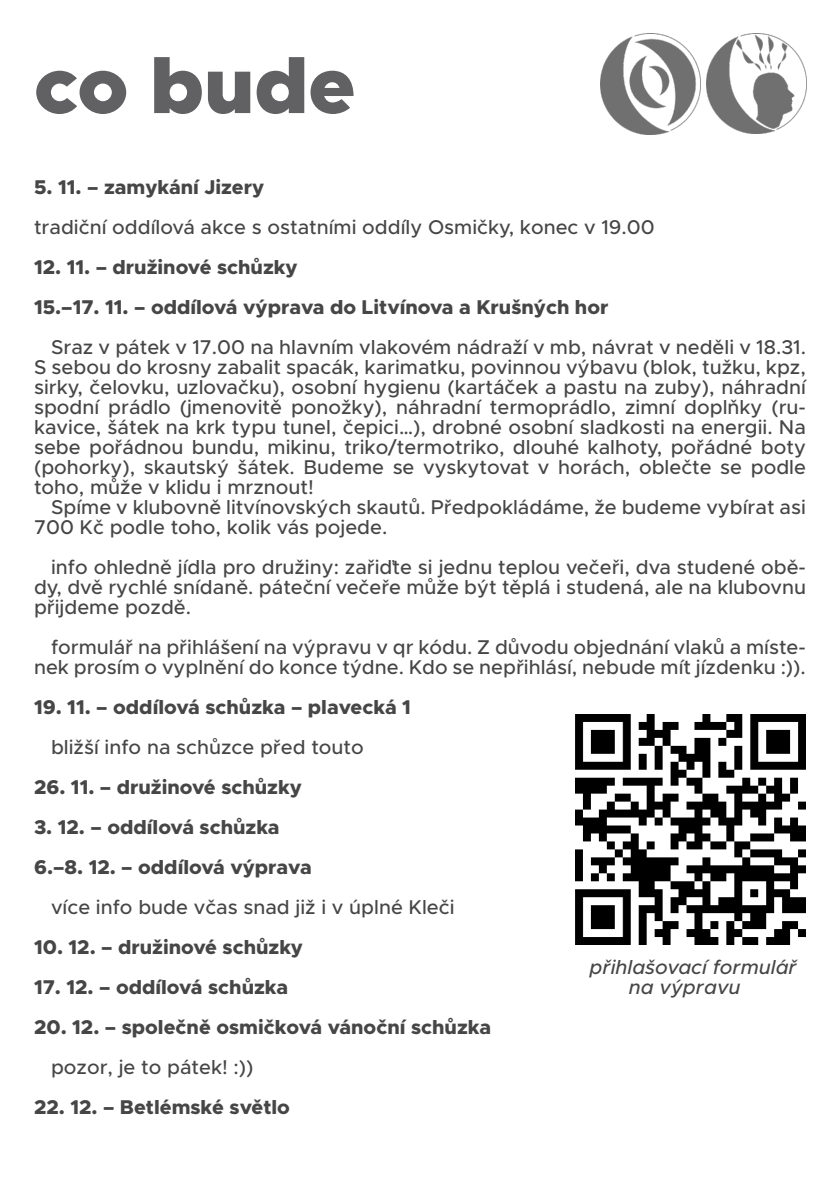
<style>
.page{position:relative;width:840px;height:1191px;background:#fff}
.page>*{position:absolute;margin:0;border:0;box-sizing:border-box;transform-origin:0 0}
.NADPISY_VELKÝ{font:900 80px "Metropolis";color:#616164}
.tělo_textu{font:500 20px/20px "Metropolis";color:#474646;text-align:justify}
.podnadpisy{font:800 20px "Metropolis";color:#474646}
.podpisy{font:italic 500 20px/20px "Metropolis";color:#474646}
</style>
<div class="page">
<img style="left:706px;top:34px;width:100px;height:100px">
<img style="left:600px;top:34px;width:100px;height:100px">
<img style="left:575px;top:714px;width:230px;height:230px">
<p class="NADPISY_VELKÝ" style="left:34px;top:34px;width:323px">co bude</p>
<p class="podnadpisy" style="left:34px;top:174px;width:231px">5. 11. – zamykání Jizery</p>
<p class="tělo_textu" style="left:34px;top:217px;width:621px">tradiční oddílová akce s ostatními oddíly Osmičky, konec v 19.00</p>
<p class="podnadpisy" style="left:34px;top:254px;width:265px">12. 11. – družinové schůzky</p>
<p class="podnadpisy" style="left:34px;top:294px;width:575px">15.–17. 11. – oddílová výprava do Litvínova a Krušných hor</p>
<p class="tělo_textu" style="left:34px;top:337px;width:773px;text-indent:17px">Sraz v pátek v 17.00 na hlavním vlakovém nádraží v mb, návrat v neděli v 18.31.<br>S sebou do krosny zabalit spacák, karimatku, povinnou výbavu (blok, tužku, kpz, sirky, čelovku, uzlovačku), osobní hygienu (kartáček a pastu na zuby), náhradní spodní prádlo (jmenovitě ponožky), náhradní termoprádlo, zimní doplňky (ru&shy;kavice, šátek na krk typu tunel, čepici…), drobné osobní sladkosti na energii. Na sebe pořádnou bundu, mikinu, triko/termotriko, dlouhé kalhoty, pořádné boty (pohorky), skautský šátek. Budeme se vyskytovat v horách, oblečte se podle toho, může v klidu i mrznout!</p>
<p class="tělo_textu" style="left:34px;top:497px;width:773px;text-indent:17px">Spíme v klubovně litvínovských skautů. Předpokládáme, že budeme vybírat asi<br>700 Kč podle toho, kolik vás pojede.</p>
<p class="tělo_textu" style="left:34px;top:557px;width:773px;text-indent:17px">info ohledně jídla pro družiny: zařiďte si jednu teplou večeři, dva studené obě&shy;dy, dvě rychlé snídaně. páteční večeře může být těplá i studená, ale na klubovnu přijdeme pozdě.</p>
<p class="tělo_textu" style="left:34px;top:637px;width:773px;text-align:right">formulář na přihlášení na výpravu v qr kódu. Z důvodu objednání vlaků a míste&shy;nek prosím o vyplnění do konce týdne. Kdo se nepřihlásí, nebude mít jízdenku :)).</p>
<p class="podnadpisy" style="left:34px;top:694px;width:378px">19. 11. – oddílová schůzka – plavecká 1</p>
<p class="tělo_textu" style="left:51px;top:737px;width:314px">bližší info na schůzce před touto</p>
<p class="podnadpisy" style="left:34px;top:774px;width:269px">26. 11. – družinové schůzky</p>
<p class="podnadpisy" style="left:34px;top:814px;width:247px">3. 12. – oddílová schůzka</p>
<p class="podnadpisy" style="left:34px;top:854px;width:279px">6.–8. 12. – oddílová výprava</p>
<p class="tělo_textu" style="left:51px;top:897px;width:405px">více info bude včas snad již i v úplné Kleči</p>
<p class="podnadpisy" style="left:34px;top:934px;width:270px">10. 12. – družinové schůzky</p>
<p class="podnadpisy" style="left:34px;top:974px;width:255px">17. 12. – oddílová schůzka</p>
<p class="podnadpisy" style="left:34px;top:1014px;width:458px">20. 12. – společně osmičková vánoční schůzka</p>
<p class="tělo_textu" style="left:51px;top:1057px;width:204px">pozor, je to pátek! :))</p>
<p class="podnadpisy" style="left:34px;top:1094px;width:257px">22. 12. – Betlémské světlo</p>
<p class="podpisy" style="left:628px;top:957px;width:169px;text-indent:-39px">přihlašovací formulář na výpravu</p>
</div>
